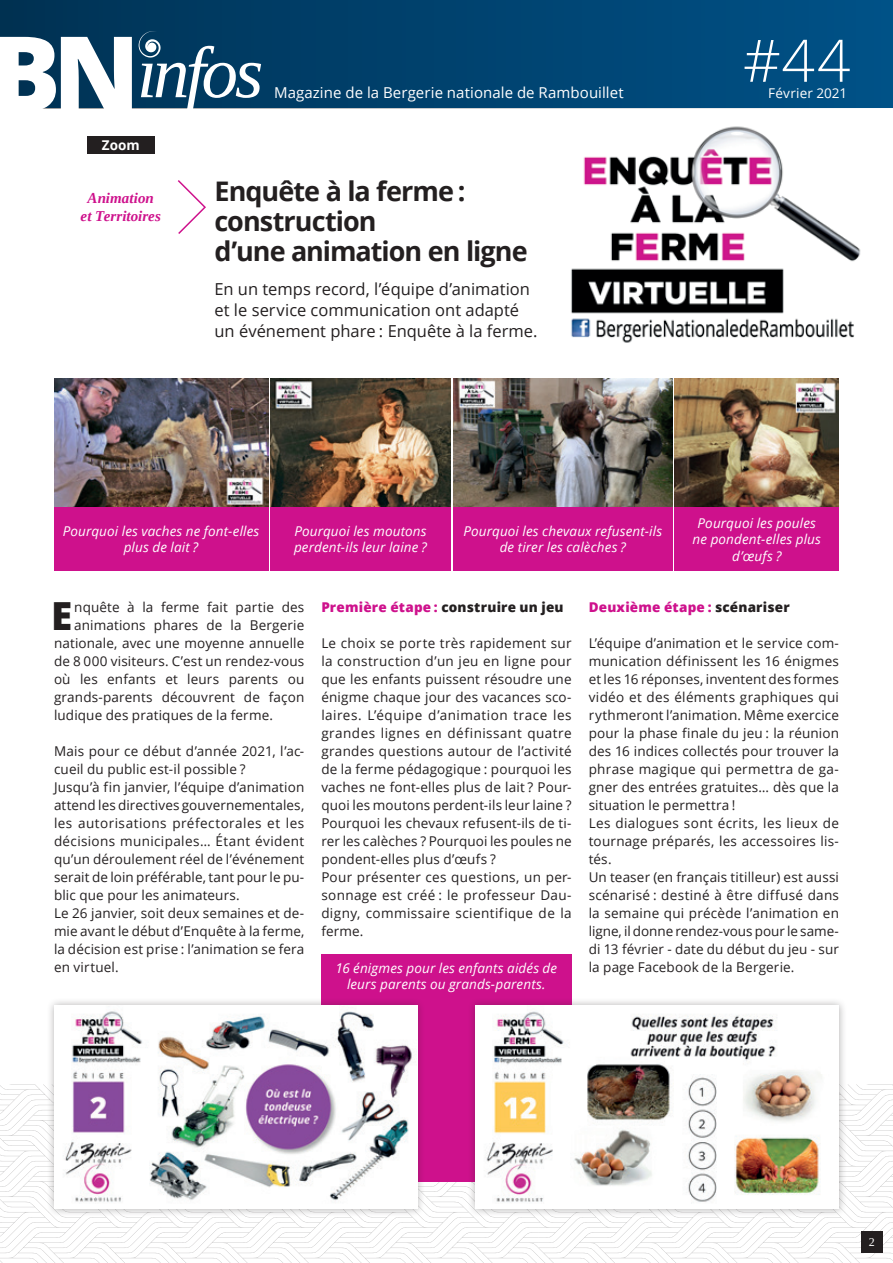
<style>
.page{position:relative;width:893px;height:1263px;background:#fff}
.page>*{position:absolute;margin:0;border:0;box-sizing:border-box;transform-origin:0 0}
.t1{font:800 104.55px "Open Sans";color:#fff}
.t2{font:300 58.5px "Open Sans";color:#fff}
.t3{font:800 38.7px "Open Sans";color:#231f20}
.t4{font:700 27px/30px "Open Sans";letter-spacing:-.035em;color:#231f20}
.t5{font:16.5px/21px "Open Sans";color:#231f20}
.t6{font:15px "Open Sans";letter-spacing:.005em;color:#fff}
.t7{font:italic 700 15px/18px "Tinos";color:#ce118c;text-align:center}
.t8{font:13.5px/18px "Open Sans";letter-spacing:.015em;color:#231f20}
.t9{font:italic 13.5px/16.5px "Open Sans";letter-spacing:.01em;color:#fff;text-align:center}
.t10{font:800 13.5px "Open Sans";letter-spacing:.015em;color:#231f20}
.t11{font:800 13.5px "Open Sans";letter-spacing:.015em;color:#ce118c}
.t12{font:13.5px "Open Sans";letter-spacing:.005em;color:#fff}
.t13{font:700 13.5px "Open Sans";color:#fff}
.t14{font:12px "Tinos";color:#fff}
.s1{color:#ce118c}
.s2{color:#231f20}
</style>
<div class="page">
<svg style="left:0;top:1084px;width:893px;height:179px"></svg>
<div style="left:861px;top:1231px;width:21px;height:21px;background:#231f20"></div>
<div style="left:0;top:0;width:893px;height:108px;background:linear-gradient(to right,#003254,#005288)"></div>
<svg style="left:139px;top:31px;width:122px;height:78px"></svg>
<div style="left:87px;top:136px;width:68px;height:17px;background:#231f20"></div>
<svg style="left:177px;top:180px;width:29px;height:54px"></svg>
<img style="left:571px;top:126px;width:290px;height:217px">
<img style="left:453px;top:378px;width:219px;height:129px">
<img style="left:270px;top:378px;width:181px;height:129px">
<img style="left:675px;top:378px;width:164px;height:129px">
<img style="left:54px;top:378px;width:214px;height:129px">
<div style="left:54px;top:507px;width:214px;height:64px;background:#ce118c"></div>
<div style="left:270px;top:507px;width:181px;height:64px;background:#ce118c"></div>
<div style="left:453px;top:507px;width:219px;height:64px;background:#ce118c"></div>
<div style="left:675px;top:507px;width:164px;height:64px;background:#ce118c"></div>
<div style="left:321px;top:954px;width:251px;height:228px;background:#ce118c"></div>
<div style="left:467px;top:997px;width:380px;height:220px;background:#231f20;opacity:.35"></div>
<img style="left:476px;top:1005px;width:363px;height:204px">
<div style="left:46px;top:997px;width:379px;height:220px;background:#231f20;opacity:.35"></div>
<img style="left:54px;top:1005px;width:363px;height:204px">
<h1 class="t1" style="left:-10px;top:-6px;width:151px">BN</h1>
<p class="t13" style="left:102px;top:135px;width:39px">Zoom</p>
<p class="t7" style="left:81px;top:189px;width:82px">Animation et Territoires</p>
<p class="t6" style="left:274px;top:82px;width:351px">Magazine de la Bergerie nationale de Rambouillet</p>
<h3 class="t4" style="left:215px;top:175px;width:315px">Enquête à la ferme : construction<br>d’une animation en ligne</h3>
<p class="t5" style="left:215px;top:278px;width:324px">En un temps record, l’équipe d’animation et le service communication ont adapté un événement phare : Enquête à la ferme.</p>
<h2 class="t2" style="left:743px;top:20px;width:109px">#44</h2>
<p class="t12" style="left:768px;top:84px;width:81px">Février 2021</p>
<p class="t9" style="left:63px;top:522px;width:198px">Pourquoi les vaches ne font-elles plus de lait ?</p>
<p class="t9" style="left:294px;top:522px;width:134px;text-align:left">Pourquoi les moutons perdent-ils leur laine ?</p>
<p class="t9" style="left:463px;top:522px;width:200px">Pourquoi les chevaux refusent-ils de tirer les calèches ?</p>
<p class="t9" style="left:693px;top:514px;width:130px">Pourquoi les poules ne pondent-elles plus d’œufs ?</p>
<h3 class="t3" style="left:51px;top:587px;width:23px">E</h3>
<p class="t8" style="left:74px;top:598px;width:232px">nquête à la ferme fait partie des</p>
<p class="t8" style="left:74px;top:616px;width:232px">animations phares de la Bergerie</p>
<p class="t8" style="left:54px;top:634px;width:252px">nationale, avec une moyenne annuelle</p>
<p class="t8" style="left:54px;top:652px;width:252px">de 8 000 visiteurs. C’est un rendez-vous</p>
<p class="t8" style="left:54px;top:670px;width:252px">où les enfants et leurs parents ou</p>
<p class="t8" style="left:54px;top:688px;width:252px">grands-parents découvrent de façon</p>
<p class="t8" style="left:54px;top:706px;width:220px">ludique des pratiques de la ferme.</p>
<p class="t8" style="left:54px;top:742px;width:252px">Mais pour ce début d’année 2021, l’ac&shy;cueil du public est-il possible ?<br>Jusqu’à fin janvier, l’équipe d’animation attend les directives gouvernementales, les autorisations préfectorales et les décisions municipales… Étant évident qu’un déroulement réel de l’événement serait de loin préférable, tant pour le pu&shy;blic que pour les animateurs.<br>Le 26 janvier, soit deux semaines et de&shy;mie avant le début d’Enquête à la ferme, la décision est prise : l’animation se fera en virtuel.</p>
<p class="t10" style="left:321px;top:597px;width:244px"><span class="s1">Première étape :</span> construire un jeu</p>
<p class="t8" style="left:321px;top:634px;width:252px">Le choix se porte très rapidement sur la construction d’un jeu en ligne pour que les enfants puissent résoudre une énigme chaque jour des vacances sco&shy;laires. L’équipe d’animation trace les grandes lignes en définissant quatre grandes questions autour de l’activité de la ferme pédagogique : pourquoi les vaches ne font-elles plus de lait ? Pour&shy;quoi les moutons perdent-ils leur laine ?<br>Pourquoi les chevaux refusent-ils de ti&shy;rer les calèches ? Pourquoi les poules ne pondent-elles plus d’œufs ?<br>Pour présenter ces questions, un per&shy;sonnage est créé : le professeur Dau&shy;digny, commissaire scientifique de la ferme.</p>
<p class="t9" style="left:335px;top:959px;width:223px">16 énigmes pour les enfants aidés de leurs parents ou grands-parents.</p>
<p class="t11" style="left:589px;top:597px;width:203px">Deuxième étape : <span class="s2">scénariser</span></p>
<p class="t8" style="left:589px;top:634px;width:252px">L’équipe d’animation et le service com&shy;munication définissent les 16 énigmes et les 16 réponses, inventent des formes vidéo et des éléments graphiques qui rythmeront l’animation. Même exercice pour la phase finale du jeu : la réunion des 16 indices collectés pour trouver la phrase magique qui permettra de ga&shy;gner des entrées gratuites… dès que la situation le permettra !<br>Les dialogues sont écrits, les lieux de tournage préparés, les accessoires lis&shy;tés.<br>Un teaser (en français titilleur) est aussi scénarisé : destiné à être diffusé dans la semaine qui précède l’animation en ligne, il donne rendez-vous pour le same&shy;di 13 février - date du début du jeu - sur la page Facebook de la Bergerie.</p>
<p class="t14" style="left:869px;top:1234px;width:7px">2</p>
</div>
